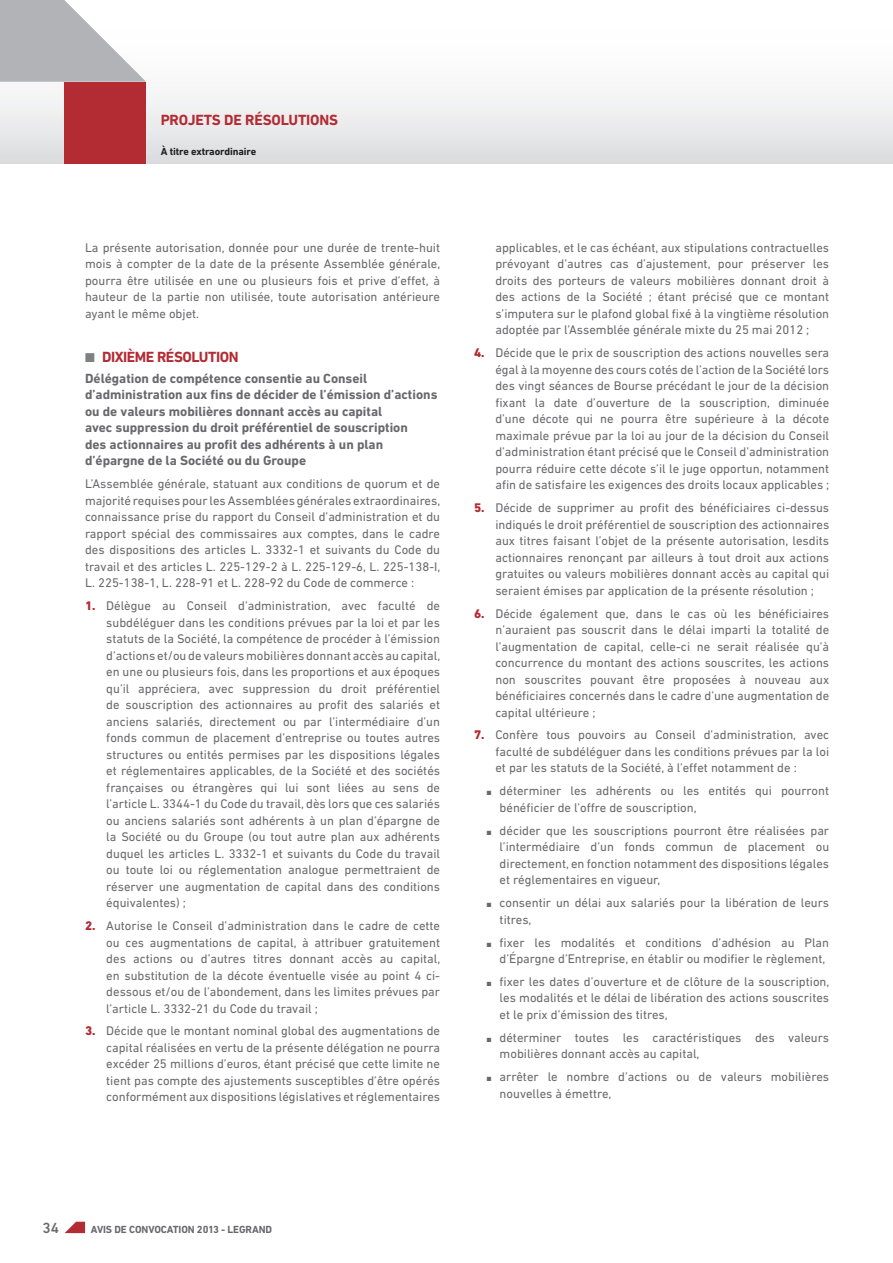
<style>
.page{position:relative;width:893px;height:1263px;background:#fff}
.page>*{position:absolute;margin:0;border:0;box-sizing:border-box;transform-origin:0 0}
.t1{font:700 15px "DIN Next LT Pro";letter-spacing:-.01em;color:#b32b33}
.t2{font:700 15px "DIN Next LT Pro";letter-spacing:-.03em;color:#b32b33}
.t3{font:500 15px "DIN Next LT Pro";color:#69696c}
.t4{font:700 13.5px/16.5px "DIN Next LT Pro";color:#69696c}
.t5{font:12.75px/16.5px "DIN Next LT Pro";color:#69696c;text-align:justify}
.t6{font:700 10.5px "DIN Next LT Pro";letter-spacing:-.01em;color:#69696c}
.t7{font:700 10.5px "DIN Next LT Pro";letter-spacing:-.01em;color:#231f20}
.s1{color:#7e8083}
.s2{font-weight:800;color:#b32b33}
</style>
<div class="page">
<svg style="left:65px;top:1222px;width:20px;height:11px"></svg>
<div style="left:0;top:0;width:893px;height:163px;background:linear-gradient(to bottom,#fff,#e2e3e5)"></div>
<div style="left:64px;top:82px;width:82px;height:81px;background:#b32b33"></div>
<svg style="left:0;top:0;width:146px;height:82px"></svg>
<p class="t1" style="left:161px;top:114px;width:179px">PROJETS DE RÉSOLUTIONS</p>
<p class="t7" style="left:161px;top:148px;width:97px">À titre extraordinaire</p>
<p class="t5" style="left:85px;top:240px;width:357px">La présente autorisation, donnée pour une durée de trente-huit mois à compter de la date de la présente Assemblée générale, pourra être utilisée en une ou plusieurs fois et prive d’effet, à hauteur de la partie non utilisée, toute autorisation antérieure ayant le même objet.</p>
<p class="t2" style="left:85px;top:352px;width:155px"><span class="s1">■</span> DIXIÈME RÉSOLUTION</p>
<p class="t4" style="left:85px;top:371px;width:354px">Délégation de compétence consentie au Conseil d’administration aux fins de décider de l’émission d’actions ou de valeurs mobilières donnant accès au capital<br>avec suppression du droit préférentiel de souscription<br>des actionnaires au profit des adhérents à un plan d’épargne de la Société ou du Groupe</p>
<p class="t5" style="left:85px;top:477px;width:357px">L’Assemblée générale, statuant aux conditions de quorum et de majorité requises pour les Assemblées générales extraordinaires, connaissance prise du rapport du Conseil d’administration et du rapport spécial des commissaires aux comptes, dans le cadre des dispositions des articles L. 3332-1 et suivants du Code du travail et des articles L. 225-129-2 à L. 225-129-6, L. 225-138-I, L. 225-138-1, L. 228-91 et L. 228-92 du Code de commerce :</p>
<p class="t5" style="left:106px;top:599px;width:336px;text-indent:-21px"><span class="s2">1.</span> Délègue au Conseil d’administration, avec faculté de subdéléguer dans les conditions prévues par la loi et par les statuts de la Société, la compétence de procéder à l’émission d’actions et/ou de valeurs mobilières donnant accès au capital, en une ou plusieurs fois, dans les proportions et aux époques qu’il appréciera, avec suppression du droit préférentiel de souscription des actionnaires au profit des salariés et anciens salariés, directement ou par l’intermédiaire d’un fonds commun de placement d’entreprise ou toutes autres structures ou entités permises par les dispositions légales et réglementaires applicables, de la Société et des sociétés françaises ou étrangères qui lui sont liées au sens de l’article L. 3344-1 du Code du travail, dès lors que ces salariés ou anciens salariés sont adhérents à un plan d’épargne de la Société ou du Groupe (ou tout autre plan aux adhérents duquel les articles L. 3332-1 et suivants du Code du travail ou toute loi ou réglementation analogue permettraient de réserver une augmentation de capital dans des conditions équivalentes) ;</p>
<p class="t5" style="left:106px;top:918px;width:336px;text-indent:-21px"><span class="s2">2.</span> Autorise le Conseil d’administration dans le cadre de cette ou ces augmentations de capital, à attribuer gratuitement des actions ou d’autres titres donnant accès au capital, en substitution de la décote éventuelle visée au point 4 ci&shy;dessous et/ou de l’abondement, dans les limites prévues par l’article L. 3332-21 du Code du travail ;</p>
<p class="t5" style="left:106px;top:1024px;width:335px;text-indent:-21px"><span class="s2">3.</span> Décide que le montant nominal global des augmentations de capital réalisées en vertu de la présente délégation ne pourra excéder 25 millions d’euros, étant précisé que cette limite ne tient pas compte des ajustements susceptibles d’être opérés conformément aux dispositions législatives et réglementaires</p>
<p class="t5" style="left:495px;top:240px;width:335px">applicables, et le cas échéant, aux stipulations contractuelles prévoyant d’autres cas d’ajustement, pour préserver les droits des porteurs de valeurs mobilières donnant droit à des actions de la Société ; étant précisé que ce montant s’imputera sur le plafond global fixé à la vingtième résolution adoptée par l’Assemblée générale mixte du 25 mai 2012 ;</p>
<p class="t5" style="left:495px;top:346px;width:335px;text-indent:-21px"><span class="s2">4.</span> Décide que le prix de souscription des actions nouvelles sera égal à la moyenne des cours cotés de l’action de la Société lors des vingt séances de Bourse précédant le jour de la décision fixant la date d’ouverture de la souscription, diminuée d’une décote qui ne pourra être supérieure à la décote maximale prévue par la loi au jour de la décision du Conseil d’administration étant précisé que le Conseil d’administration pourra réduire cette décote s’il le juge opportun, notamment afin de satisfaire les exigences des droits locaux applicables ;</p>
<p class="t5" style="left:495px;top:501px;width:335px;text-indent:-21px"><span class="s2">5.</span> Décide de supprimer au profit des bénéficiaires ci-dessus indiqués le droit préférentiel de souscription des actionnaires aux titres faisant l’objet de la présente autorisation, lesdits actionnaires renonçant par ailleurs à tout droit aux actions gratuites ou valeurs mobilières donnant accès au capital qui seraient émises par application de la présente résolution ;</p>
<p class="t5" style="left:495px;top:606px;width:335px;text-indent:-21px"><span class="s2">6.</span> Décide également que, dans le cas où les bénéficiaires n’auraient pas souscrit dans le délai imparti la totalité de l’augmentation de capital, celle-ci ne serait réalisée qu’à concurrence du montant des actions souscrites, les actions non souscrites pouvant être proposées à nouveau aux bénéficiaires concernés dans le cadre d’une augmentation de capital ultérieure ;</p>
<p class="t5" style="left:495px;top:728px;width:335px;text-indent:-21px"><span class="s2">7.</span> Confère tous pouvoirs au Conseil d’administration, avec faculté de subdéléguer dans les conditions prévues par la loi et par les statuts de la Société, à l’effet notamment de :</p>
<p class="t5" style="left:500px;top:784px;width:331px;text-indent:-13px">■ déterminer les adhérents ou les entités qui pourront bénéficier de l’offre de souscription,</p>
<p class="t5" style="left:500px;top:823px;width:331px;text-indent:-13px">■ décider que les souscriptions pourront être réalisées par l’intermédiaire d’un fonds commun de placement ou directement, en fonction notamment des dispositions légales et réglementaires en vigueur,</p>
<p class="t5" style="left:500px;top:896px;width:331px;text-indent:-13px">■ consentir un délai aux salariés pour la libération de leurs titres,</p>
<p class="t5" style="left:487px;top:935px;width:344px;text-align:right">■ fixer les modalités et conditions d’adhésion au Plan d’Épargne d’Entreprise, en établir ou modifier le règlement,</p>
<p class="t5" style="left:500px;top:974px;width:331px;text-indent:-13px">■ fixer les dates d’ouverture et de clôture de la souscription, les modalités et le délai de libération des actions souscrites et le prix d’émission des titres,</p>
<p class="t5" style="left:500px;top:1030px;width:331px;text-indent:-13px">■ déterminer toutes les caractéristiques des valeurs mobilières donnant accès au capital,</p>
<p class="t5" style="left:500px;top:1070px;width:331px;text-indent:-13px">■ arrêter le nombre d’actions ou de valeurs mobilières nouvelles à émettre,</p>
<p class="t3" style="left:42px;top:1223px;width:18px">34</p>
<p class="t6" style="left:91px;top:1226px;width:183px">AVIS DE CONVOCATION 2013 - LEGRAND</p>
</div>
